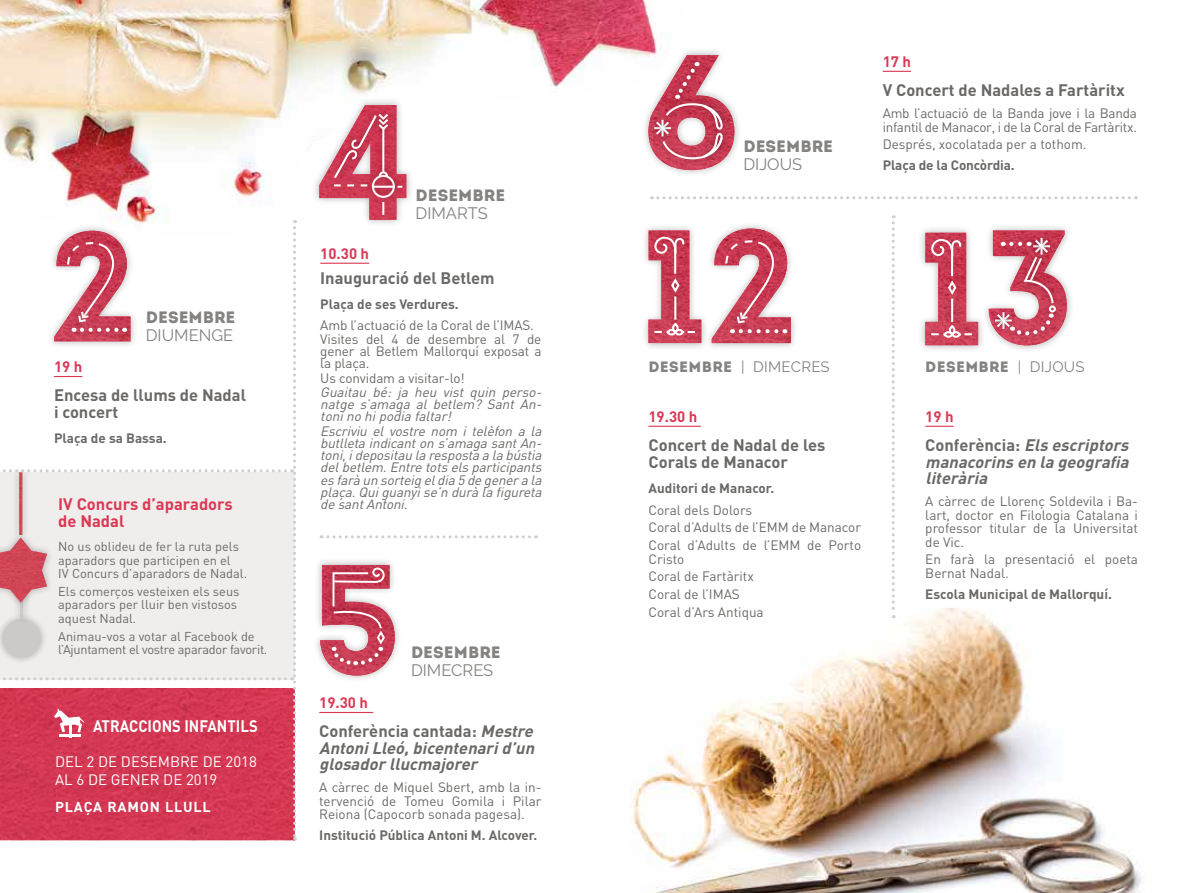
<style>
.page{position:relative;width:1191px;height:893px;background:#fff}
.page>*{position:absolute;margin:0;border:0;box-sizing:border-box;transform-origin:0 0}
.t1{font:italic 700 16.5px/16.5px "DIN";color:#6a6967;text-align:justify}
.t2{font:700 16.5px/16.5px "DIN";color:#6a6967}
.t3{font:16.5px "Intro";color:#848382}
.t4{font:16.5px "Raleway";color:#848382}
.t5{font:700 16.5px/17.7px "DIN";color:#db3855}
.t6{font:700 16.5px "DIN";color:#fff;scale:.9 1}
.t7{font:15px/18px "DIN";color:#fff}
.t8{font:700 15px "DIN";color:#db3855}
.t9{font:15px "Raleway";letter-spacing:.02em;color:#848382}
.t10{font:15px "Intro";letter-spacing:.02em;color:#848382}
.t11{font:700 14.25px "DIN";letter-spacing:.06em;color:#fff}
.t12{font:13.5px/13.5px "DIN";color:#6a6967}
.t13{font:italic 13.5px/12.1px "DIN";color:#6a6967;text-align:justify}
.t14{font:700 13.5px "DIN";color:#6a6967}
.t15{font:13.5px/13.5px "DIN";letter-spacing:-.02em;color:#6a6967}
.t16{font:12.75px/13.5px "DIN";color:#6a6967}
.t17{font:12.75px/13.5px "DIN";letter-spacing:-.02em;color:#6a6967}
.s1{font-style:normal}
.s2{font-family:"Intro"}
.s3{font-family:"Raleway"}
</style>
<div class="page">
<img style="left:630px;top:607px;width:511px;height:286px">
<img style="left:0;top:0;width:689px;height:224px">
<div style="left:311px;top:97px;width:103px;height:130px;background:#000;opacity:.3"></div>
<div style="left:374px;top:195px;width:18px;height:27px;background:#dcdcdc"></div>
<div style="left:390px;top:178px;width:19px;height:17px;background:#000;opacity:.3"></div>
<svg style="left:319px;top:100px;width:87px;height:120px"></svg>
<div style="left:313px;top:557px;width:89px;height:126px;background:#000;opacity:.3"></div>
<div style="left:325px;top:564px;width:50px;height:50px;background:#d8d8d8"></div>
<svg style="left:320px;top:565px;width:75px;height:111px"></svg>
<svg style="left:54px;top:376px;width:28px;height:1px"></svg>
<hr style="left:319px;top:712px;width:54px;height:1px;background:#db3855">
<hr style="left:320px;top:263px;width:49px;height:1px;background:#db3855">
<svg style="left:891px;top:215px;width:3px;height:403px"></svg>
<svg style="left:651px;top:196px;width:478px;height:3px"></svg>
<div style="left:641px;top:48px;width:100px;height:130px;background:#000;opacity:.3"></div>
<svg style="left:645px;top:55px;width:89px;height:115px"></svg>
<svg style="left:882px;top:71px;width:29px;height:1px"></svg>
<div style="left:981px;top:223px;width:93px;height:130px;background:#000;opacity:.3"></div>
<svg style="left:986px;top:229px;width:81px;height:116px"></svg>
<div style="left:1041px;top:298px;width:21px;height:21px;background:#000;opacity:.3"></div>
<div style="left:1049px;top:305px;width:6px;height:7px;border:2px solid #fff;border-radius:50%"></div>
<div style="left:641px;top:223px;width:68px;height:128px;background:#000;opacity:.3"></div>
<div style="left:680px;top:323px;width:22px;height:18px;background:#d48c98"></div>
<div style="left:647px;top:323px;width:22px;height:18px;background:#e2e2e2"></div>
<svg style="left:648px;top:231px;width:53px;height:112px"></svg>
<div style="left:917px;top:225px;width:68px;height:128px;background:#000;opacity:.3"></div>
<div style="left:957px;top:325px;width:22px;height:18px;background:#d7b7bc"></div>
<div style="left:924px;top:325px;width:21px;height:18px;background:#dadada"></div>
<svg style="left:925px;top:233px;width:53px;height:112px"></svg>
<div style="left:704px;top:221px;width:94px;height:130px;background:#000;opacity:.3"></div>
<svg style="left:712px;top:228px;width:85px;height:115px"></svg>
<hr style="left:648px;top:426px;width:53px;height:1px;background:#db3855">
<svg style="left:925px;top:426px;width:28px;height:1px"></svg>
<div style="left:47px;top:223px;width:91px;height:126px;background:#000;opacity:.3"></div>
<svg style="left:54px;top:230px;width:82px;height:111px"></svg>
<img style="left:0;top:689px;width:291px;height:151px">
<svg style="left:54px;top:708px;width:30px;height:25px"></svg>
<hr style="left:69px;top:720px;width:3px;height:17px;background:#fff">
<hr style="left:59px;top:734px;width:22px;height:3px;background:#fff">
<div style="left:0;top:472px;width:294px;height:207px;background:#f0eeed"></div>
<div style="left:0;top:613px;width:48px;height:52px;background:#000;opacity:.3"></div>
<div style="left:3px;top:620px;width:37px;height:38px;background:#cbcac9;border-radius:50%"></div>
<div style="left:13px;top:558px;width:18px;height:68px;background:#000;opacity:.3"></div>
<hr style="left:20px;top:565px;width:3px;height:53px;background:#cbcac9">
<div style="left:0;top:465px;width:54px;height:144px;background:#000;opacity:.3"></div>
<svg style="left:0;top:677px;width:285px;height:3px"></svg>
<svg style="left:291px;top:220px;width:5px;height:620px"></svg>
<svg style="left:0;top:469px;width:285px;height:134px"></svg>
<svg style="left:321px;top:535px;width:208px;height:3px"></svg>
<p class="t3" style="left:146px;top:308px;width:91px">DESEMBRE</p>
<p class="t4" style="left:146px;top:326px;width:89px">DIUMENGE</p>
<p class="t8" style="left:54px;top:357px;width:30px">19 h</p>
<p class="t2" style="left:54px;top:386px;width:193px">Encesa de llums de Nadal i concert</p>
<p class="t14" style="left:54px;top:429px;width:114px">Plaça de sa Bassa.</p>
<p class="t5" style="left:58px;top:494px;width:176px">IV Concurs d’aparadors de Nadal</p>
<p class="t16" style="left:58px;top:539px;width:190px">No us oblideu de fer la ruta pels aparadors que participen en el<br>IV Concurs d’aparadors de Nadal.</p>
<p class="t16" style="left:58px;top:584px;width:183px">Els comerços vesteixen els seus aparadors per lluir ben vistosos aquest Nadal.</p>
<p class="t17" style="left:58px;top:629px;width:211px">Animau-vos a votar al Facebook de l’Ajuntament el vostre aparador favorit.</p>
<p class="t6" style="left:93px;top:715px;width:185px">ATRACCIO NS I NFANTI LS</p>
<p class="t7" style="left:55px;top:752px;width:203px">DEL 2 DE DESEMBRE DE 2018<br>AL 6 DE GENER DE 2019</p>
<p class="t11" style="left:55px;top:797px;width:157px">PLAÇA RAMON LLULL</p>
<p class="t3" style="left:415px;top:185px;width:91px">DESEMBRE</p>
<p class="t4" style="left:415px;top:203px;width:74px">DIMARTS</p>
<p class="t8" style="left:320px;top:243px;width:50px">10.30 h</p>
<p class="t2" style="left:320px;top:269px;width:176px">I nauguració del Betlem</p>
<p class="t14" style="left:320px;top:295px;width:140px">Plaça de ses Verdures.</p>
<p class="t12" style="left:320px;top:317px;width:223px;line-height:14.4px">Amb l’actuació de la Coral de l’IMAS.<br>Visites del 4 de desembre al 7 de</p>
<p class="t12" style="left:320px;top:345px;width:223px;line-height:12.1px">gener al Betlem Mallorquí exposat a la plaça.</p>
<p class="t12" style="left:320px;top:371px;width:146px">Us convidam a visitar-lo!</p>
<p class="t13" style="left:320px;top:386px;width:226px">Guaitau bé: ja heu vist quin perso&shy;natge s’amaga al betlem? Sant An&shy;tonino hipodia faltar!</p>
<p class="t13" style="left:320px;top:425px;width:226px">Escriviu el vostre nom i telèfon a la butlleta indicanton s’amaga santAn&shy;toni,idepositau la resposta a la bústia delbetlem.Entre totselsparticipants esfarà un sorteig eldia 5 de genera la plaça.Quiguanyise’n durà la figureta de santAntoni.</p>
<p class="t3" style="left:411px;top:642px;width:91px">DESEMBRE</p>
<p class="t4" style="left:411px;top:660px;width:84px">DIMECRES</p>
<p class="t8" style="left:319px;top:693px;width:50px">19.30 h</p>
<p class="t1" style="left:319px;top:722px;width:221px"><span class="s1">Conferència cantada:</span> Mestre AntoniLleó,bicentenarid’un glosadorllucmajorer</p>
<p class="t12" style="left:319px;top:780px;width:224px;text-align:justify">A càrrec de Miquel Sbert, amb la in&shy;tervenció de Tomeu Gomila i Pilar Reiona (Capocorb sonada pagesa).</p>
<p class="t14" style="left:319px;top:826px;width:219px">I nstitució Pública Antoni M. Alcover.</p>
<p class="t3" style="left:743px;top:136px;width:91px">DESEMBRE</p>
<p class="t4" style="left:743px;top:155px;width:60px">DIJOUS</p>
<p class="t8" style="left:882px;top:52px;width:30px">17 h</p>
<p class="t2" style="left:882px;top:81px;width:243px">V Concert de Nadales a Fartàritx</p>
<p class="t15" style="left:882px;top:106px;width:256px">Amb l’actuació de la Banda jove i la Banda infantil de Manacor, i de la Coral de Fartàritx.</p>
<p class="t12" style="left:882px;top:137px;width:205px">Després, xocolatada per a tothom.</p>
<p class="t14" style="left:882px;top:156px;width:133px">Plaça de la Concòrdia.</p>
<p class="t9" style="left:648px;top:358px;width:183px"><span class="s2">DESEMBRE</span> | DIMECRES</p>
<p class="t10" style="left:925px;top:358px;width:161px">DESEMBRE <span class="s3">| DIJOUS</span></p>
<p class="t8" style="left:648px;top:407px;width:50px">19.30 h</p>
<p class="t2" style="left:648px;top:436px;width:178px">Concert de Nadal de les<br>Corals de Manacor</p>
<p class="t14" style="left:648px;top:479px;width:127px">Auditori de Manacor.</p>
<p class="t12" style="left:648px;top:501px;width:214px;line-height:17.7px">Coral dels Dolors<br>Coral d’Adults de l’EMM de Manacor<br>Coral d’Adults de l’EMM de Porto</p>
<p class="t12" style="left:648px;top:550px;width:117px;line-height:17.7px">Cristo<br>Coral de Fartàritx<br>Coral de l’IMAS<br>Coral d’Ars Antiqua</p>
<p class="t8" style="left:925px;top:407px;width:30px">19 h</p>
<p class="t1" style="left:925px;top:436px;width:209px"><span class="s1">Conferència:</span> Els escriptors manacorins en la geografia literària</p>
<p class="t12" style="left:925px;top:494px;width:214px;text-align:justify">A càrrec de Llorenç Soldevila i Ba&shy;lart, doctor en Filologia Catalana i professor titular de la Universitat de Vic.</p>
<p class="t12" style="left:925px;top:552px;width:214px">En farà la presentació el poeta<br>Bernat Nadal.</p>
<p class="t14" style="left:925px;top:585px;width:188px">Escola Municipal de Mallorquí.</p>
</div>
